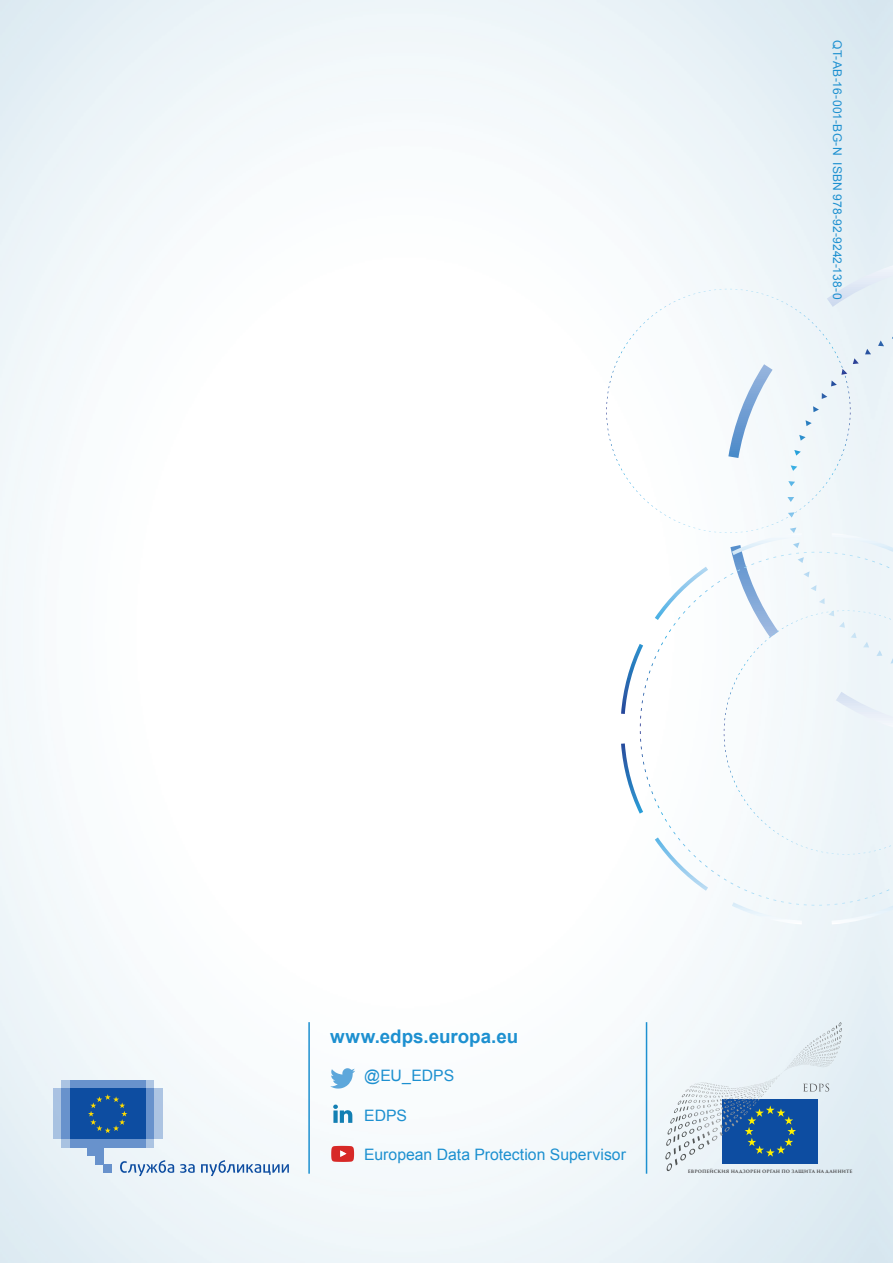
<style>
.page{position:relative;width:893px;height:1263px;background:#fff}
.page>*{position:absolute;margin:0;border:0;box-sizing:border-box;transform-origin:0 0}
.t1{font:700 18.75px "Arial";color:#1d90d0}
.t2{font:15.75px "Arial";color:#1d90d0}
.t3{font:12px "Arial";letter-spacing:.005em;color:#1d90d0}
.t4{font:700 4.5px "Trajan Pro 3";letter-spacing:.01em;color:#57585a}
</style>
<div class="page">
<img style="left:0;top:0;width:893px;height:1263px">
<svg style="left:728px;top:265px;width:165px;height:268px"></svg>
<svg style="left:621px;top:533px;width:272px;height:391px"></svg>
<svg style="left:649px;top:542px;width:244px;height:157px"></svg>
<div style="left:639px;top:289px;width:178px;height:39px;background:#f3f9fb"></div>
<svg style="left:665px;top:1022px;width:177px;height:150px"></svg>
<hr style="left:646px;top:1022px;width:1px;height:152px;background:#1d90d0">
<hr style="left:308px;top:1022px;width:2px;height:152px;background:#1d90d0">
<svg style="left:330px;top:1068px;width:25px;height:20px"></svg>
<svg style="left:333px;top:1104px;width:19px;height:19px"></svg>
<svg style="left:331px;top:1146px;width:23px;height:16px"></svg>
<div style="left:61px;top:1139px;width:93px;height:8px;background:#a8c2e1"></div>
<div style="left:61px;top:1080px;width:93px;height:8px;background:#aac3e2"></div>
<div style="left:70px;top:1080px;width:76px;height:8px;background:#6892cc"></div>
<div style="left:70px;top:1139px;width:76px;height:8px;background:#6892cc"></div>
<div style="left:146px;top:1088px;width:8px;height:51px;background:#6892cc"></div>
<div style="left:154px;top:1088px;width:8px;height:51px;background:#acc4e3"></div>
<div style="left:61px;top:1088px;width:9px;height:51px;background:#6892cc"></div>
<div style="left:53px;top:1088px;width:8px;height:51px;background:#a9c2e2"></div>
<div style="left:87px;top:1139px;width:17px;height:17px;background:#6892cc"></div>
<div style="left:95px;top:1139px;width:9px;height:25px;background:#6892cc"></div>
<div style="left:104px;top:1164px;width:8px;height:9px;background:#6892cc"></div>
<div style="left:70px;top:1088px;width:76px;height:51px;background:#0d4da1"></div>
<svg style="left:88px;top:1094px;width:39px;height:39px"></svg>
<svg style="left:120px;top:1160px;width:54px;height:16px"></svg>
<svg style="left:180px;top:1164px;width:15px;height:9px"></svg>
<svg style="left:201px;top:1160px;width:88px;height:16px"></svg>
<p class="t3" style="left:845px;top:40px;width:117px;rotate:90deg">QT-AB-16-001-BG-N</p>
<p class="t3" style="left:845px;top:162px;width:138px;rotate:90deg">ISBN 978-92-9242-138-0</p>
<p class="t1" style="left:330px;top:1024px;width:189px">www.edps.europa.eu</p>
<p class="t2" style="left:364px;top:1065px;width:91px">@EU_EDPS</p>
<p class="t2" style="left:364px;top:1105px;width:44px">EDPS</p>
<p class="t2" style="left:364px;top:1144px;width:263px">European Data Protection Supervisor</p>
<p class="t4" style="left:688px;top:1168px;width:166px">ЕВРОПЕЙСКИЯ НАДЗОРЕН ОРГАН ПО ЗАЩИТА НА ДАННИТЕ</p>
</div>
